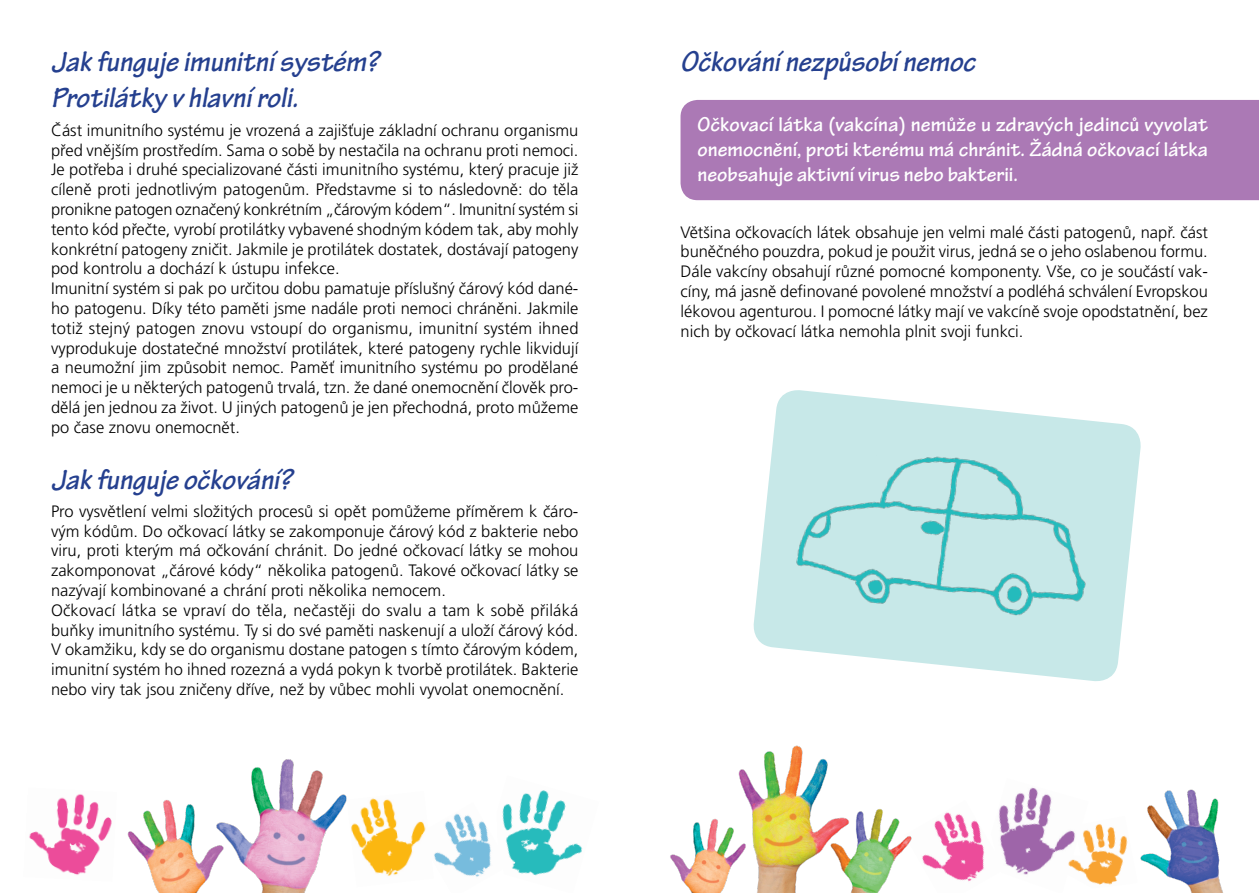
<style>
.page{position:relative;width:1259px;height:893px;background:#fff}
.page>*{position:absolute;margin:0;border:0;box-sizing:border-box;transform-origin:0 0}
.t1{font:italic 700 30px/36px "Tekton Pro";color:#25408f}
.t2{font:700 21px/25.2px "Tekton Pro";color:#fff;text-align:justify}
.t3{font:300 16.5px/19.8px "Frutiger CE";color:#000}
</style>
<div class="page">
<div style="left:680px;top:100px;width:579px;height:100px;background:#ab79b5"></div>
<img style="left:127px;top:759px;width:220px;height:134px">
<svg style="left:753px;top:390px;width:388px;height:291px;fill:#c7e8e8"></svg>
<img style="left:784px;top:438px;width:320px;height:196px">
<img style="left:434px;top:813px;width:57px;height:64px">
<img style="left:922px;top:812px;width:63px;height:70px">
<img style="left:29px;top:794px;width:83px;height:81px">
<img style="left:502px;top:790px;width:81px;height:86px">
<img style="left:351px;top:798px;width:75px;height:78px">
<img style="left:999px;top:787px;width:64px;height:88px">
<img style="left:1063px;top:824px;width:65px;height:61px">
<img style="left:670px;top:745px;width:242px;height:148px">
<img style="left:1140px;top:789px;width:83px;height:104px">
<h1 class="t1" style="left:51px;top:44px;width:329px">Jak funguje imunitní systém?<br>Protilátky v hlavní roli.</h1>
<p class="t3" style="left:51px;top:120px;width:529px">Část imunitního systému je vrozená a zajišťuje základní ochranu organismu před vnějším prostředím. Sama o sobě by nestačila na ochranu proti nemoci.<br>Je potřeba i druhé specializované části imunitního systému, který pracuje již cíleně proti jednotlivým patogenům. Představme si to následovně: do těla pronikne patogen označený konkrétním „čárovým kódem“. Imunitní systém si tento kód přečte, vyrobí protilátky vybavené shodným kódem tak, aby mohly konkrétní patogeny zničit. Jakmile je protilátek dostatek, dostávají patogeny pod kontrolu a dochází k ústupu infekce.<br>Imunitní systém si pak po určitou dobu pamatuje příslušný čárový kód dané&shy;ho patogenu. Díky této paměti jsme nadále proti nemoci chráněni. Jakmile totiž stejný patogen znovu vstoupí do organismu, imunitní systém ihned vyprodukuje dostatečné množství protilátek, které patogeny rychle likvidují a neumožní jim způsobit nemoc. Paměť imunitního systému po prodělané nemoci je u některých patogenů trvalá, tzn. že dané onemocnění člověk pro&shy;dělá jen jednou za život. U jiných patogenů je jen přechodná, proto můžeme po čase znovu onemocnět.</p>
<h1 class="t1" style="left:51px;top:462px;width:242px">Jak funguje očkování?</h1>
<p class="t3" style="left:51px;top:501px;width:529px">Pro vysvětlení velmi složitých procesů si opět pomůžeme příměrem k čáro&shy;vým kódům. Do očkovací látky se zakomponuje čárový kód z bakterie nebo viru, proti kterým má očkování chránit. Do jedné očkovací látky se mohou zakomponovat „čárové kódy“ několika patogenů. Takové očkovací látky se nazývají kombinované a chrání proti několika nemocem.<br>Očkovací látka se vpraví do těla, nečastěji do svalu a tam k sobě přiláká buňky imunitního systému. Ty si do své paměti naskenují a uloží čárový kód.<br>V okamžiku, kdy se do organismu dostane patogen s tímto čárovým kódem, imunitní systém ho ihned rozezná a vydá pokyn k tvorbě protilátek. Bakterie nebo viry tak jsou zničeny dříve, než by vůbec mohli vyvolat onemocnění.</p>
<h1 class="t1" style="left:680px;top:44px;width:296px">Očkování nezpůsobí nemoc</h1>
<p class="t2" style="left:697px;top:112px;width:512px">Očkovací látka (vakcína) nemůže u zdravých jedinců vyvolat onemocnění, proti kterému má chránit. Žádná očkovací látka neobsahuje aktivní virus nebo bakterii.</p>
<p class="t3" style="left:680px;top:222px;width:529px;text-align:justify">Většina očkovacích látek obsahuje jen velmi malé části patogenů, např. část buněčného pouzdra, pokud je použit virus, jedná se o jeho oslabenou formu.<br>Dále vakcíny obsahují různé pomocné komponenty. Vše, co je součástí vak&shy;cíny, má jasně definované povolené množství a podléhá schválení Evropskou lékovou agenturou. I pomocné látky mají ve vakcíně svoje opodstatnění, bez nich by očkovací látka nemohla plnit svoji funkci.</p>
</div>
